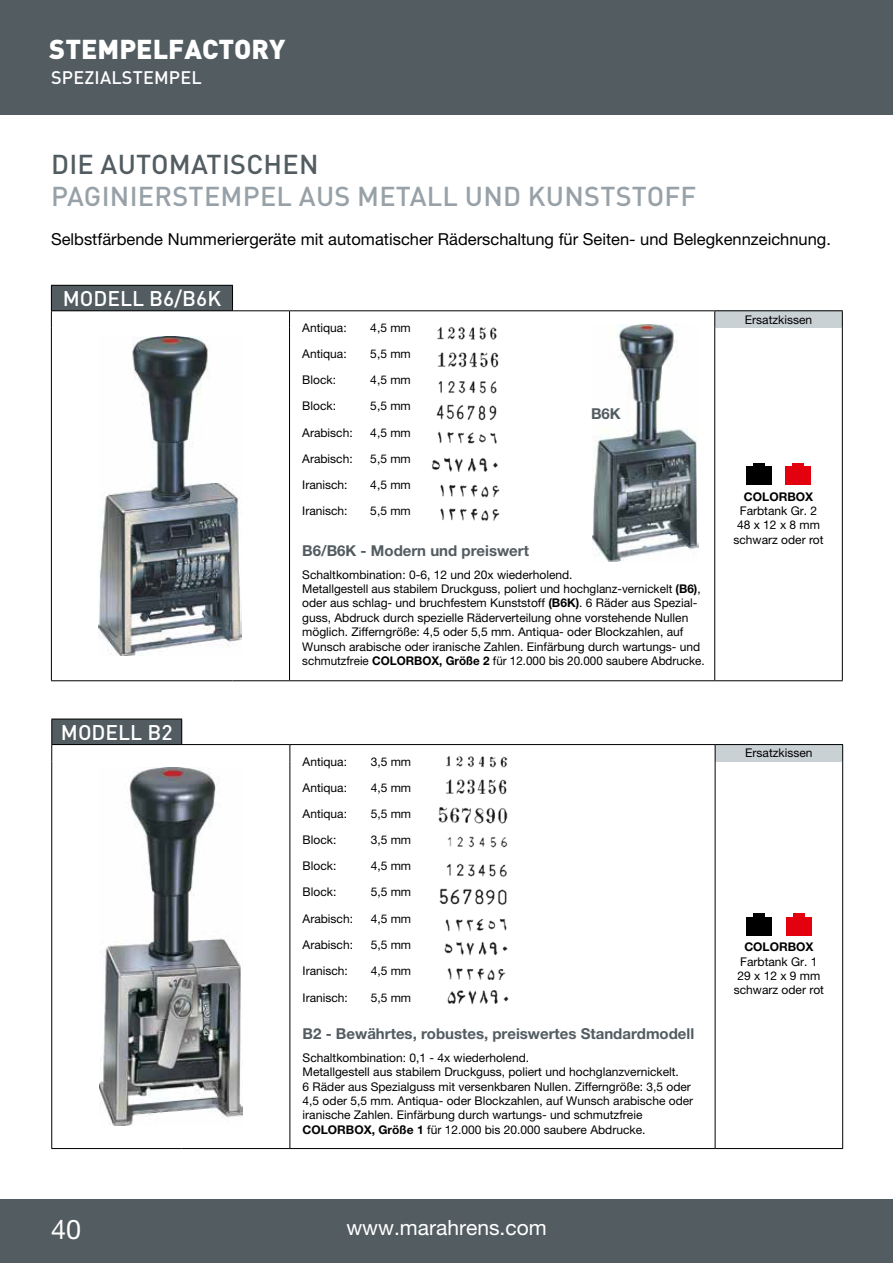
<style>
.page{position:relative;width:893px;height:1263px;background:#fff}
.page>*{position:absolute;margin:0;border:0;box-sizing:border-box;transform-origin:0 0}
.t1{font:500 27px "DIN Pro";letter-spacing:.01em;color:#97a1a7}
.t2{font:500 27px "DIN Pro";letter-spacing:.01em;color:#525c61}
.t3{font:900 27px "DIN Pro";color:#fff}
.t4{font:27px "Helvetica Neue LT Pro";color:#fff}
.t5{font:500 21px "DIN Pro";color:#fff}
.t6{font:21px "Helvetica Neue LT Pro";color:#fff}
.t7{font:500 18px "DIN Pro";letter-spacing:.01em;color:#fff}
.t8{font:16.5px "Helvetica Neue LT Pro";color:#000}
.t9{font:700 15px "Helvetica Neue LT Pro";color:#525c61}
.t10{font:12px/14.4px "Helvetica Neue LT Pro";color:#000}
.t11{font:700 12px "Helvetica Neue LT Pro";color:#000}
.s1{font-weight:700}
</style>
<div class="page">
<div style="left:0;top:0;width:893px;height:115px;background:#525c61"></div>
<div style="left:0;top:1199px;width:893px;height:64px;background:#525c61"></div>
<div style="left:51px;top:285px;width:182px;height:26px;background:#525c61"></div>
<div style="left:715px;top:311px;width:127px;height:17px;background:#cad1d5"></div>
<hr style="left:51px;top:285px;width:182px;height:1px;background:#000">
<svg style="left:232px;top:286px;width:1px;height:24px"></svg>
<hr style="left:51px;top:310px;width:182px;height:1px;background:#000">
<svg style="left:51px;top:286px;width:1px;height:42px"></svg>
<hr style="left:233px;top:310px;width:57px;height:1px;background:#000">
<hr style="left:290px;top:310px;width:425px;height:1px;background:#000">
<svg style="left:289px;top:311px;width:1px;height:17px"></svg>
<hr style="left:715px;top:310px;width:128px;height:1px;background:#000">
<svg style="left:714px;top:311px;width:1px;height:17px"></svg>
<svg style="left:842px;top:311px;width:1px;height:17px"></svg>
<hr style="left:51px;top:328px;width:1px;height:352px;background:#000">
<hr style="left:289px;top:328px;width:1px;height:352px;background:#000">
<hr style="left:51px;top:680px;width:182px;height:1px;background:#000">
<hr style="left:233px;top:680px;width:57px;height:1px;background:#000">
<hr style="left:290px;top:680px;width:425px;height:1px;background:#000">
<hr style="left:714px;top:328px;width:1px;height:352px;background:#000">
<hr style="left:842px;top:328px;width:1px;height:352px;background:#000">
<hr style="left:715px;top:680px;width:128px;height:1px;background:#000">
<img style="left:99px;top:336px;width:143px;height:319px">
<div style="left:746px;top:466px;width:26px;height:19px;background:#000"></div>
<hr style="left:753px;top:463px;width:12px;height:4px;background:#000">
<div style="left:785px;top:466px;width:26px;height:19px;background:#e3000f"></div>
<hr style="left:792px;top:463px;width:12px;height:4px;background:#e3000f">
<img style="left:432px;top:326px;width:68px;height:195px">
<div style="left:52px;top:719px;width:130px;height:25px;background:#525c61"></div>
<div style="left:715px;top:744px;width:128px;height:17px;background:#cad1d5"></div>
<hr style="left:51px;top:719px;width:131px;height:1px;background:#000">
<svg style="left:181px;top:719px;width:1px;height:25px"></svg>
<hr style="left:51px;top:744px;width:131px;height:1px;background:#000">
<svg style="left:51px;top:719px;width:1px;height:42px"></svg>
<hr style="left:182px;top:744px;width:108px;height:1px;background:#000">
<hr style="left:290px;top:744px;width:425px;height:1px;background:#000">
<svg style="left:289px;top:745px;width:1px;height:16px"></svg>
<hr style="left:715px;top:744px;width:128px;height:1px;background:#000">
<svg style="left:715px;top:745px;width:1px;height:16px"></svg>
<svg style="left:842px;top:745px;width:1px;height:16px"></svg>
<hr style="left:51px;top:761px;width:1px;height:387px;background:#000">
<hr style="left:289px;top:761px;width:1px;height:387px;background:#000">
<hr style="left:51px;top:1148px;width:131px;height:1px;background:#000">
<hr style="left:182px;top:1148px;width:108px;height:1px;background:#000">
<hr style="left:290px;top:1148px;width:425px;height:1px;background:#000">
<hr style="left:715px;top:761px;width:1px;height:387px;background:#000">
<hr style="left:842px;top:761px;width:1px;height:387px;background:#000">
<hr style="left:715px;top:1148px;width:128px;height:1px;background:#000">
<img style="left:99px;top:767px;width:143px;height:359px">
<div style="left:746px;top:917px;width:26px;height:18px;background:#000"></div>
<hr style="left:753px;top:914px;width:12px;height:4px;background:#000">
<div style="left:786px;top:917px;width:25px;height:18px;background:#e3000f"></div>
<hr style="left:793px;top:914px;width:11px;height:4px;background:#e3000f">
<img style="left:438px;top:756px;width:71px;height:248px">
<img style="left:593px;top:324px;width:105px;height:238px">
<h1 class="t3" style="left:49px;top:31px;width:238px">STEMPELFACTORY</h1>
<h3 class="t7" style="left:51px;top:65px;width:152px">SPEZIALSTEMPEL</h3>
<h1 class="t2" style="left:51px;top:146px;width:269px">DIE AUTOMATISCHEN</h1>
<h1 class="t1" style="left:51px;top:178px;width:647px">PAGINIERSTEMPEL AUS METALL UND KUNSTSTOFF</h1>
<h3 class="t8" style="left:51px;top:229px;width:781px">Selbstfärbende Nummeriergeräte mit automatischer Räderschaltung für Seiten- und Belegkennzeichnung.</h3>
<h2 class="t5" style="left:63px;top:284px;width:160px">MODELL B6/B6K</h2>
<h2 class="t5" style="left:61px;top:718px;width:113px">MODELL B2</h2>
<p class="t10" style="left:302px;top:320px;width:46px">Antiqua:</p>
<p class="t10" style="left:370px;top:320px;width:42px">4,5 mm</p>
<p class="t10" style="left:302px;top:347px;width:46px">Antiqua:</p>
<p class="t10" style="left:370px;top:347px;width:42px">5,5 mm</p>
<p class="t10" style="left:302px;top:373px;width:35px">Block:</p>
<p class="t10" style="left:370px;top:373px;width:42px">4,5 mm</p>
<p class="t10" style="left:302px;top:399px;width:35px">Block:</p>
<p class="t10" style="left:370px;top:399px;width:42px">5,5 mm</p>
<p class="t10" style="left:302px;top:425px;width:52px">Arabisch:</p>
<p class="t10" style="left:370px;top:425px;width:42px">4,5 mm</p>
<p class="t10" style="left:302px;top:451px;width:52px">Arabisch:</p>
<p class="t10" style="left:370px;top:451px;width:42px">5,5 mm</p>
<p class="t10" style="left:302px;top:477px;width:47px">Iranisch:</p>
<p class="t10" style="left:370px;top:477px;width:42px">4,5 mm</p>
<p class="t10" style="left:302px;top:503px;width:47px">Iranisch:</p>
<p class="t10" style="left:370px;top:503px;width:42px">5,5 mm</p>
<p class="t9" style="left:302px;top:541px;width:228px">B6/B6K - Modern und preiswert</p>
<p class="t10" style="left:302px;top:567px;width:404px">Schaltkombination: 0-6, 12 und 20x wiederholend.<br>Metallgestell aus stabilem Druckguss, poliert und hochglanz-vernickelt <span class="s1">(B6)</span>, oder aus schlag- und bruchfestem Kunststoff <span class="s1">(B6K)</span>. 6 Räder aus Spezial&shy;guss, Abdruck durch spezielle Räderverteilung ohne vorstehende Nullen möglich. Zifferngröße: 4,5 oder 5,5 mm. Antiqua- oder Blockzahlen, auf Wunsch arabische oder iranische Zahlen. Einfärbung durch wartungs- und schmutzfreie <span class="s1">COLORBOX, Größe 2</span> für 12.000 bis 20.000 saubere Abdrucke.</p>
<p class="t9" style="left:591px;top:404px;width:31px">B6K</p>
<p class="t10" style="left:745px;top:312px;width:69px">Ersatzkissen</p>
<p class="t11" style="left:744px;top:489px;width:71px">COLORBOX</p>
<p class="t10" style="left:733px;top:503px;width:92px;text-align:center">Farbtank Gr. 2<br>48 x 12 x 8 mm schwarz oder rot</p>
<p class="t10" style="left:303px;top:754px;width:46px">Antiqua:</p>
<p class="t10" style="left:371px;top:754px;width:42px">3,5 mm</p>
<p class="t10" style="left:303px;top:780px;width:46px">Antiqua:</p>
<p class="t10" style="left:371px;top:780px;width:42px">4,5 mm</p>
<p class="t10" style="left:303px;top:806px;width:46px">Antiqua:</p>
<p class="t10" style="left:371px;top:806px;width:42px">5,5 mm</p>
<p class="t10" style="left:303px;top:832px;width:35px">Block:</p>
<p class="t10" style="left:371px;top:832px;width:42px">3,5 mm</p>
<p class="t10" style="left:303px;top:859px;width:35px">Block:</p>
<p class="t10" style="left:371px;top:859px;width:42px">4,5 mm</p>
<p class="t10" style="left:303px;top:885px;width:35px">Block:</p>
<p class="t10" style="left:371px;top:885px;width:42px">5,5 mm</p>
<p class="t10" style="left:303px;top:911px;width:52px">Arabisch:</p>
<p class="t10" style="left:371px;top:911px;width:42px">4,5 mm</p>
<p class="t10" style="left:303px;top:937px;width:52px">Arabisch:</p>
<p class="t10" style="left:371px;top:937px;width:42px">5,5 mm</p>
<p class="t10" style="left:303px;top:963px;width:47px">Iranisch:</p>
<p class="t10" style="left:371px;top:963px;width:42px">4,5 mm</p>
<p class="t10" style="left:303px;top:990px;width:47px">Iranisch:</p>
<p class="t10" style="left:371px;top:990px;width:42px">5,5 mm</p>
<p class="t9" style="left:303px;top:1024px;width:393px">B2 - Bewährtes, robustes, preiswertes Standardmodell</p>
<p class="t10" style="left:303px;top:1050px;width:392px">Schaltkombination: 0,1 - 4x wiederholend.<br>Metallgestell aus stabilem Druckguss, poliert und hochglanzvernickelt.<br>6 Räder aus Spezialguss mit versenkbaren Nullen. Zifferngröße: 3,5 oder 4,5 oder 5,5 mm. Antiqua- oder Blockzahlen, auf Wunsch arabische oder iranische Zahlen. Einfärbung durch wartungs- und schmutzfreie <span class="s1">COLORBOX, Größe 1</span> für 12.000 bis 20.000 saubere Abdrucke.</p>
<p class="t10" style="left:745px;top:746px;width:69px">Ersatzkissen</p>
<p class="t11" style="left:744px;top:939px;width:71px">COLORBOX</p>
<p class="t10" style="left:734px;top:954px;width:92px;text-align:center">Farbtank Gr. 1<br>29 x 12 x 9 mm schwarz oder rot</p>
<h1 class="t4" style="left:51px;top:1213px;width:32px">40</h1>
<h2 class="t6" style="left:346px;top:1215px;width:202px">www.marahrens.com</h2>
</div>
